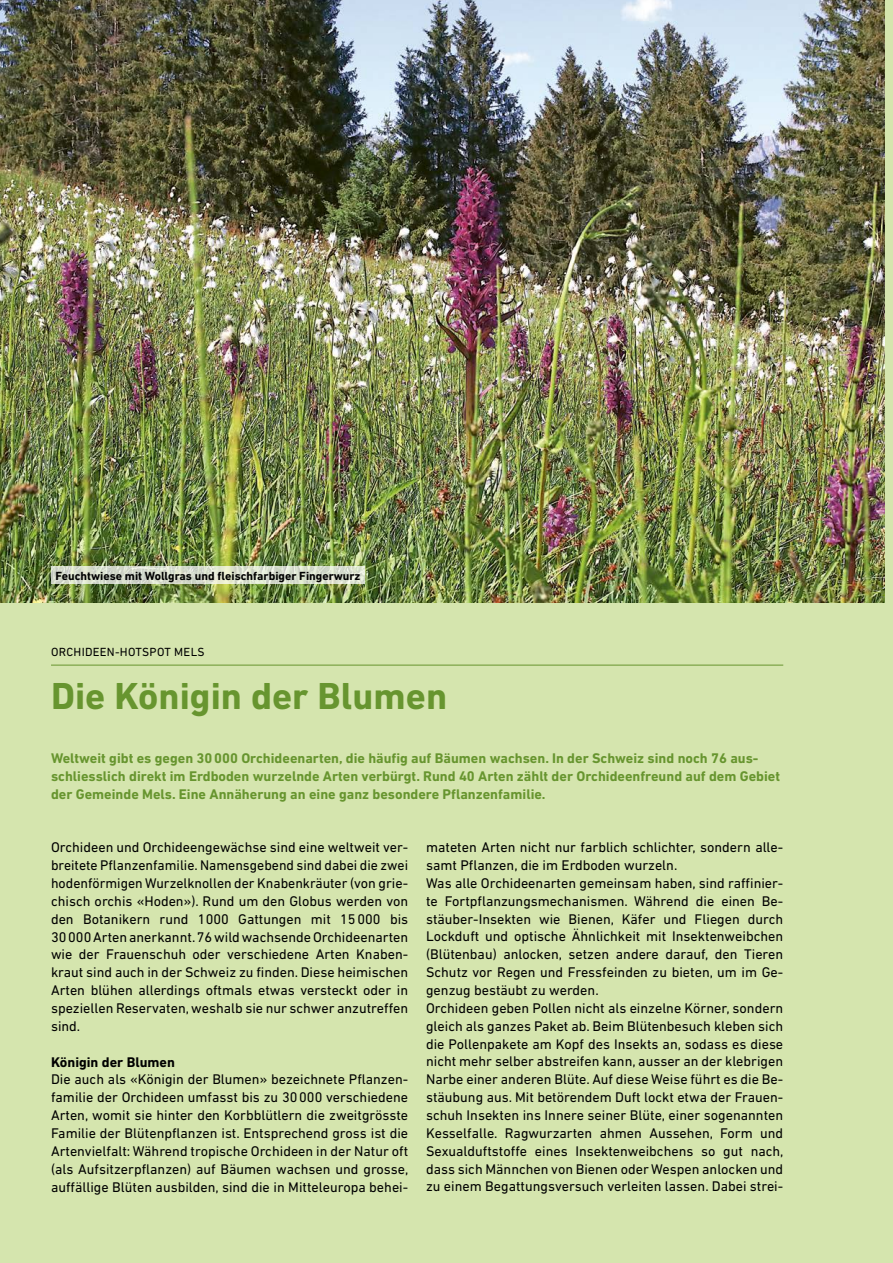
<style>
.page{position:relative;width:893px;height:1263px;background:#d5e5ae}
.page>*{position:absolute;margin:0;border:0;box-sizing:border-box;transform-origin:0 0}
.t1{font:700 38.25px "DIN Next LT Pro";color:#67952f}
.t2{font:14.25px/17.9px "DIN Next LT Pro";color:#000;text-align:justify}
.t3{font:700 14.25px/17.9px "DIN Next LT Pro";color:#67952f}
.t4{font:700 14.25px "DIN Next LT Pro";color:#000}
.t5{font:700 12px "DIN Next LT Pro";color:#000}
.t6{font:12px "DIN Next LT Pro";letter-spacing:.025em;color:#000}
</style>
<div class="page">
<img style="left:0;top:0;width:884px;height:602px">
<hr style="left:51px;top:665px;width:732px;height:1px;background:#67952f">
<svg style="left:51px;top:566px;width:314px;height:18px;background:#dadfcf"></svg>
<p class="t5" style="left:56px;top:569px;width:306px">Feuchtwiese mit Wollgras und fleischfarbiger Fingerwurz</p>
<p class="t6" style="left:51px;top:645px;width:155px">ORCHIDEEN-HOTSPOT MELS</p>
<h1 class="t1" style="left:51px;top:674px;width:398px">Die Königin der Blumen</h1>
<p class="t3" style="left:51px;top:749px;width:731px">Weltweit gibt es gegen 30000 Orchideenarten, die häufig auf Bäumen wachsen. In der Schweiz sind noch 76 aus&shy;schliesslich direkt im Erdboden wurzelnde Arten verbürgt. Rund 40 Arten zählt der Orchideenfreund auf dem Gebiet der Gemeinde Mels. Eine Annäherung an eine ganz besondere Pflanzenfamilie.</p>
<p class="t2" style="left:51px;top:838px;width:359px">Orchideen und Orchideengewächse sind eine weltweit ver&shy;breitete Pflanzenfamilie. Namensgebend sind dabei die zwei hodenförmigen Wurzelknollen der Knabenkräuter (von grie&shy;chisch orchis «Hoden»). Rund um den Globus werden von den Botanikern rund 1000 Gattungen mit 15000 bis 30000 Arten anerkannt. 76 wild wachsende Orchideenarten wie der Frauenschuh oder verschiedene Arten Knaben&shy;kraut sind auch in der Schweiz zu finden. Diese heimischen Arten blühen allerdings oftmals etwas versteckt oder in speziellen Reservaten, weshalb sie nur schwer anzutreffen sind.</p>
<p class="t4" style="left:51px;top:1053px;width:125px">Königin der Blumen</p>
<p class="t2" style="left:51px;top:1070px;width:359px">Die auch als «Königin der Blumen» bezeichnete Pflanzen&shy;familie der Orchideen umfasst bis zu 30000 verschiedene Arten, womit sie hinter den Korbblütlern die zweitgrösste Familie der Blütenpflanzen ist. Entsprechend gross ist die Artenvielfalt: Während tropische Orchideen in der Natur oft (als Aufsitzerpflanzen) auf Bäumen wachsen und grosse, auffällige Blüten ausbilden, sind die in Mitteleuropa behei-</p>
<p class="t2" style="left:426px;top:838px;width:359px;text-align:left">mateten Arten nicht nur farblich schlichter, sondern alle&shy;samt Pflanzen, die im Erdboden wurzeln.<br>Was alle Orchideenarten gemeinsam haben, sind raffinier&shy;te Fortpflanzungsmechanismen. Während die einen Be&shy;stäuber-Insekten wie Bienen, Käfer und Fliegen durch Lockduft und optische Ähnlichkeit mit Insektenweibchen (Blütenbau) anlocken, setzen andere darauf, den Tieren Schutz vor Regen und Fressfeinden zu bieten, um im Ge&shy;genzug bestäubt zu werden.<br>Orchideen geben Pollen nicht als einzelne Körner, sondern gleich als ganzes Paket ab. Beim Blütenbesuch kleben sich die Pollenpakete am Kopf des Insekts an, sodass es diese nicht mehr selber abstreifen kann, ausser an der klebrigen Narbe einer anderen Blüte. Auf diese Weise führt es die Be&shy;stäubung aus. Mit betörendem Duft lockt etwa der Frauen&shy;schuh Insekten ins Innere seiner Blüte, einer sogenannten Kesselfalle. Ragwurzarten ahmen Aussehen, Form und Sexualduftstoffe eines Insektenweibchens so gut nach, dass sich Männchen von Bienen oder Wespen anlocken und zu einem Begattungsversuch verleiten lassen. Dabei strei-</p>
</div>
